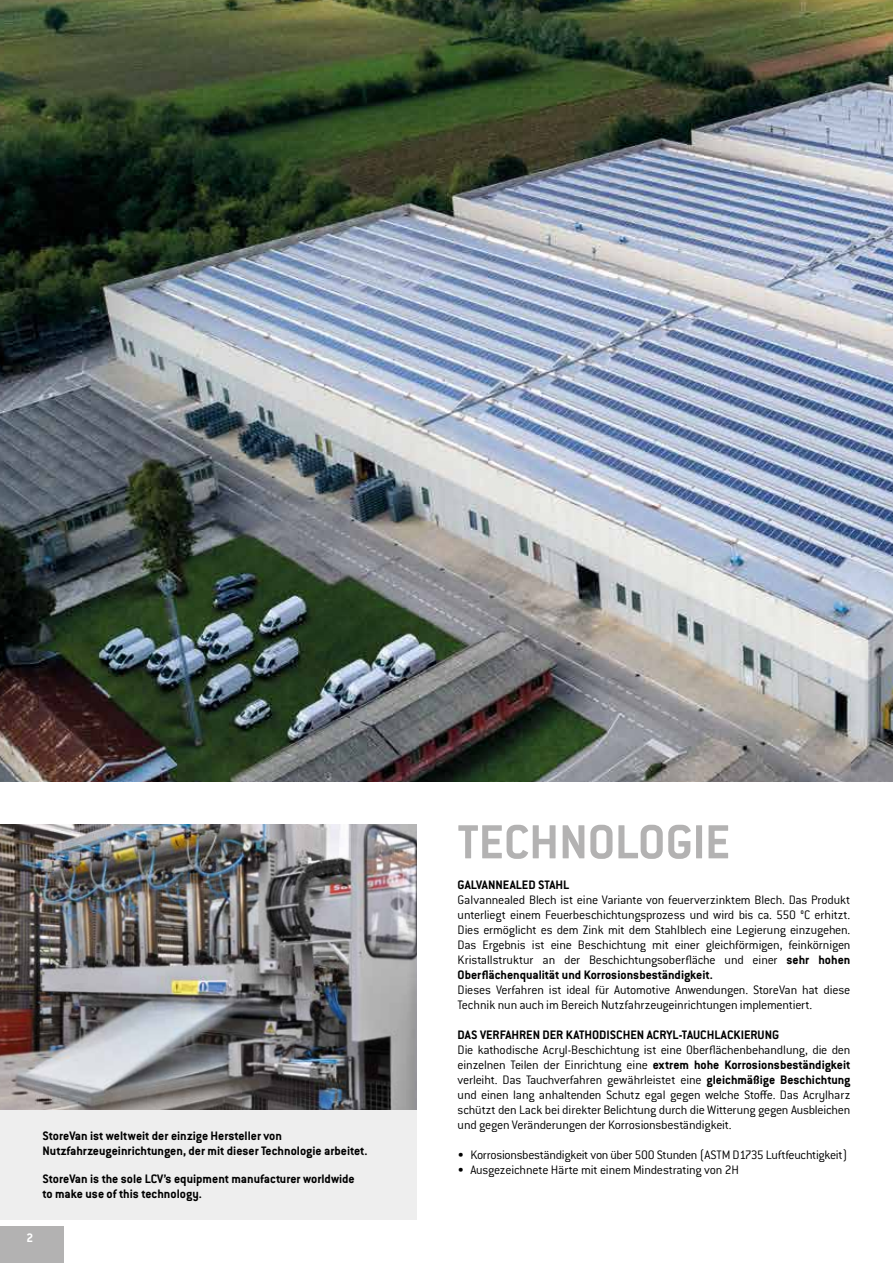
<style>
.page{position:relative;width:893px;height:1263px;background:#fff}
.page>*{position:absolute;margin:0;border:0;box-sizing:border-box;transform-origin:0 0}
.t1{font:700 52.5px "Conduit ITC Pro";letter-spacing:-.005em;color:#b3b2b2}
.t2{font:300 13.5px/15px "Conduit ITC Pro";letter-spacing:-.015em;color:#000;text-align:justify}
.t3{font:700 13.5px/15px "Conduit ITC Pro";color:#000}
.t4{font:700 13.5px "Conduit ITC Pro";color:#fff}
.s1{font-weight:700}
</style>
<div class="page">
<div style="left:0;top:1226px;width:64px;height:37px;background:#b3b2b2"></div>
<img style="left:0;top:0;width:880px;height:782px">
<img style="left:0;top:824px;width:416px;height:286px">
<div style="left:0;top:1110px;width:416px;height:109px;background:#ededed"></div>
<img style="left:880px;top:0;width:13px;height:782px">
<p class="t3" style="left:43px;top:1128px;width:327px">StoreVan ist weltweit der einzige Hersteller von<br>Nutzfahrzeugeinrichtungen, der mit dieser Technologie arbeitet.</p>
<p class="t3" style="left:43px;top:1171px;width:314px">StoreVan is the sole LCV’s equipment manufacturer worldwide to make use of this technology.</p>
<p class="t4" style="left:27px;top:1229px;width:8px">2</p>
<h1 class="t1" style="left:458px;top:811px;width:274px">TECHNOLOGIE</h1>
<p class="t3" style="left:458px;top:877px;width:113px">GALVANNEALED STAHL</p>
<p class="t2" style="left:458px;top:892px;width:394px">Galvannealed Blech ist eine Variante von feuerverzinktem Blech. Das Produkt unterliegt einem Feuerbeschichtungsprozess und wird bis ca. 550 °C erhitzt.<br>Dies ermöglicht es dem Zink mit dem Stahlblech eine Legierung einzugehen.<br>Das Ergebnis ist eine Beschichtung mit einer gleichförmigen, feinkörnigen Kristallstruktur an der Beschichtungsoberfläche und einer <span class="s1">sehr hohen Oberflächenqualität und Korrosionsbeständigkeit.</span></p>
<p class="t2" style="left:458px;top:982px;width:394px">Dieses Verfahren ist ideal für Automotive Anwendungen. StoreVan hat diese<br>Technik nun auch im Bereich Nutzfahrzeugeinrichtungen implementiert.</p>
<p class="t3" style="left:458px;top:1027px;width:323px">DAS VERFAHREN DER KATHODISCHEN ACRYL-TAUCHLACKIERUNG</p>
<p class="t2" style="left:458px;top:1042px;width:394px">Die kathodische Acryl-Beschichtung ist eine Oberflächenbehandlung, die den einzelnen Teilen der Einrichtung eine <span class="s1">extrem hohe Korrosionsbeständigkeit </span>verleiht. Das Tauchverfahren gewährleistet eine <span class="s1">gleichmäßige Beschichtung </span>und einen lang anhaltenden Schutz egal gegen welche Stoffe. Das Acrylharz schützt den Lack bei direkter Belichtung durch die Witterung gegen Ausbleichen und gegen Veränderungen der Korrosionsbeständigkeit.</p>
<p class="t2" style="left:458px;top:1147px;width:391px">• Korrosionsbeständigkeit von über 500 Stunden (ASTM D1735 Luftfeuchtigkeit)</p>
<p class="t2" style="left:458px;top:1162px;width:283px">• Ausgezeichnete Härte mit einem Mindestrating von 2H</p>
</div>
